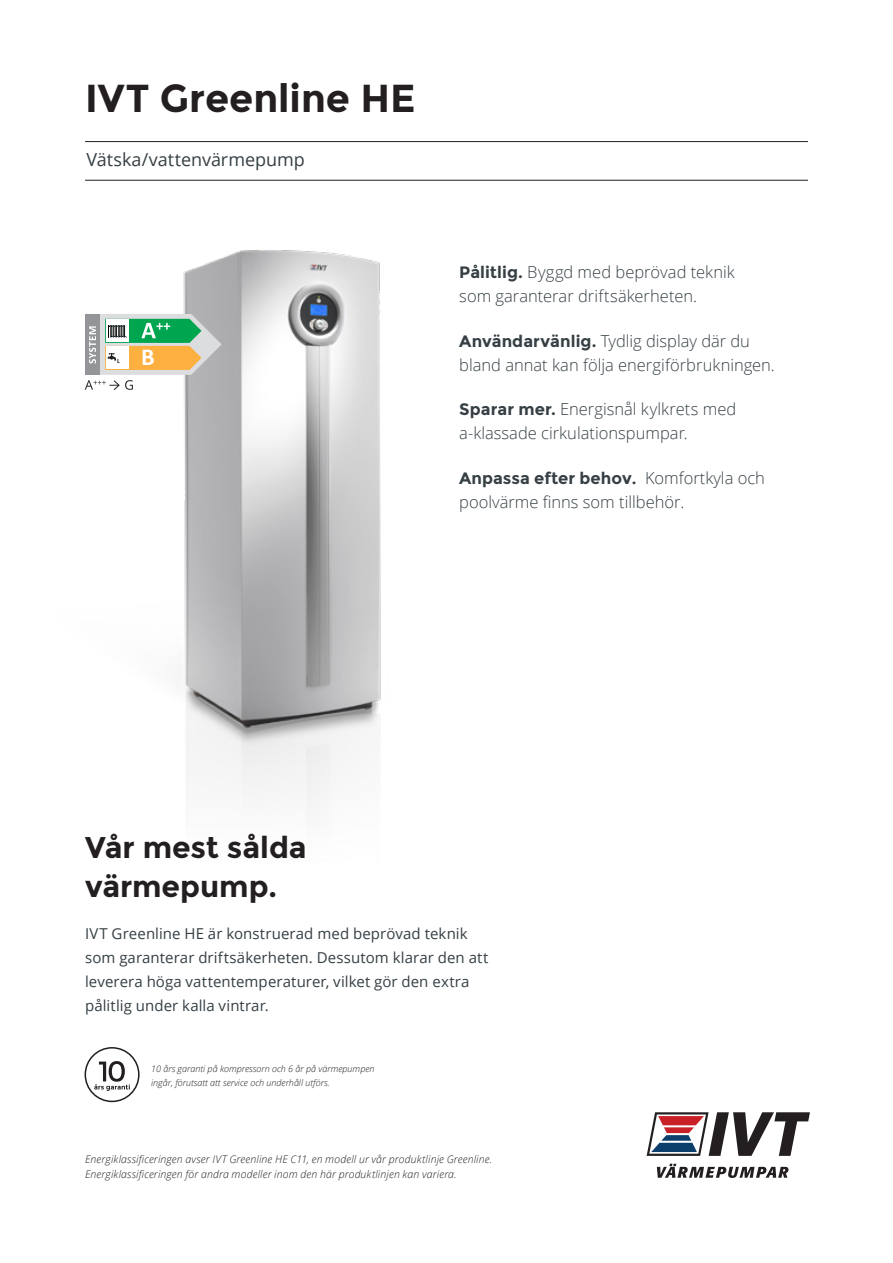
<style>
.page{position:relative;width:893px;height:1263px;background:#fff}
.page>*{position:absolute;margin:0;border:0;box-sizing:border-box;transform-origin:0 0}
.Rubrik{font:700 39px "Montserrat";color:#231f20}
.Rubrik-2{font:700 30px "Montserrat";color:#231f20}
.t1{font:700 24.3px "Calibri";color:#fff}
.Rubrik-3{font:18px "Open Sans";letter-spacing:-.005em;color:#353f44}
.Tabell_-_rubrik_II{font:300 16.5px/24px "Open Sans";color:#353f44}
.Rubrik-4{font:15px/24px "Open Sans";letter-spacing:.005em;color:#353f44}
.Brödtext{font:italic 300 10.5px/15px "Open Sans";letter-spacing:.015em;color:#231f20}
.Tabell_Slut{font:italic 300 9px/13.5px "Open Sans";color:#231f20}
.t2{font:700 6.45px "Calibri";color:#231f20}
.s1{font-family:"Montserrat";font-weight:700}
.s2{font-weight:700}
</style>
<div class="page">
<img style="left:84px;top:179px;width:432px;height:629px">
<svg style="left:85px;top:314px;width:137px;height:76px"></svg>
<hr style="left:85px;top:141px;width:723px;height:1px;background:#231f20">
<hr style="left:85px;top:180px;width:723px;height:1px;background:#231f20">
<svg style="left:647px;top:1112px;width:163px;height:44px"></svg>
<svg style="left:657px;top:1164px;width:131px;height:14px"></svg>
<svg style="left:85px;top:1047px;width:55px;height:55px"></svg>
<p class="Rubrik" style="left:85px;top:75px;width:332px">IVT Greenline HE</p>
<p class="Rubrik-3" style="left:86px;top:147px;width:220px">Vätska/vattenvärmepump</p>
<p class="t2" style="left:117px;top:356px;width:4px">L</p>
<p class="t1" style="left:141px;top:340px;width:15px">B</p>
<p class="Tabell_-_rubrik_II" style="left:459px;top:260px;width:277px"><span class="s1">Pålitlig.</span> Byggd med beprövad teknik som garanterar driftsäkerheten.</p>
<p class="Tabell_-_rubrik_II" style="left:459px;top:328px;width:317px"><span class="s1">Användarvänlig.</span> Tydlig display där du bland annat kan följa energiförbrukningen.</p>
<p class="Tabell_-_rubrik_II" style="left:459px;top:397px;width:279px"><span class="s1">Sparar mer.</span> Energisnål kylkrets med a-klassade cirkulationspumpar.</p>
<p class="Tabell_-_rubrik_II" style="left:459px;top:465px;width:307px"><span class="s1">Anpassa efter behov</span><span class="s2">.</span> Komfortkyla och poolvärme finns som tillbehör.</p>
<p class="Rubrik-2" style="left:85px;top:830px;width:223px">Vår mest sålda</p>
<p class="Rubrik-2" style="left:85px;top:869px;width:193px">värmepump.</p>
<p class="Rubrik-4" style="left:85px;top:921px;width:384px">IVT Greenline HE är konstruerad med beprövad teknik</p>
<p class="Rubrik-4" style="left:85px;top:945px;width:405px">som garanterar driftsäkerheten. Dessutom klarar den att leverera höga vattentemperaturer, vilket gör den extra pålitlig under kalla vintrar.</p>
<p class="Tabell_Slut" style="left:151px;top:1062px;width:225px">10 års garanti på kompressorn och 6 år på värmepumpen ingår, förutsatt att service och underhåll utförs.</p>
<p class="Brödtext" style="left:85px;top:1151px;width:409px">Energiklassificeringen avser IVT Greenline HE C11, en modell ur vår produktlinje Greenline.<br>Energiklassificeringen för andra modeller inom den här produktlinjen kan variera.</p>
</div>
